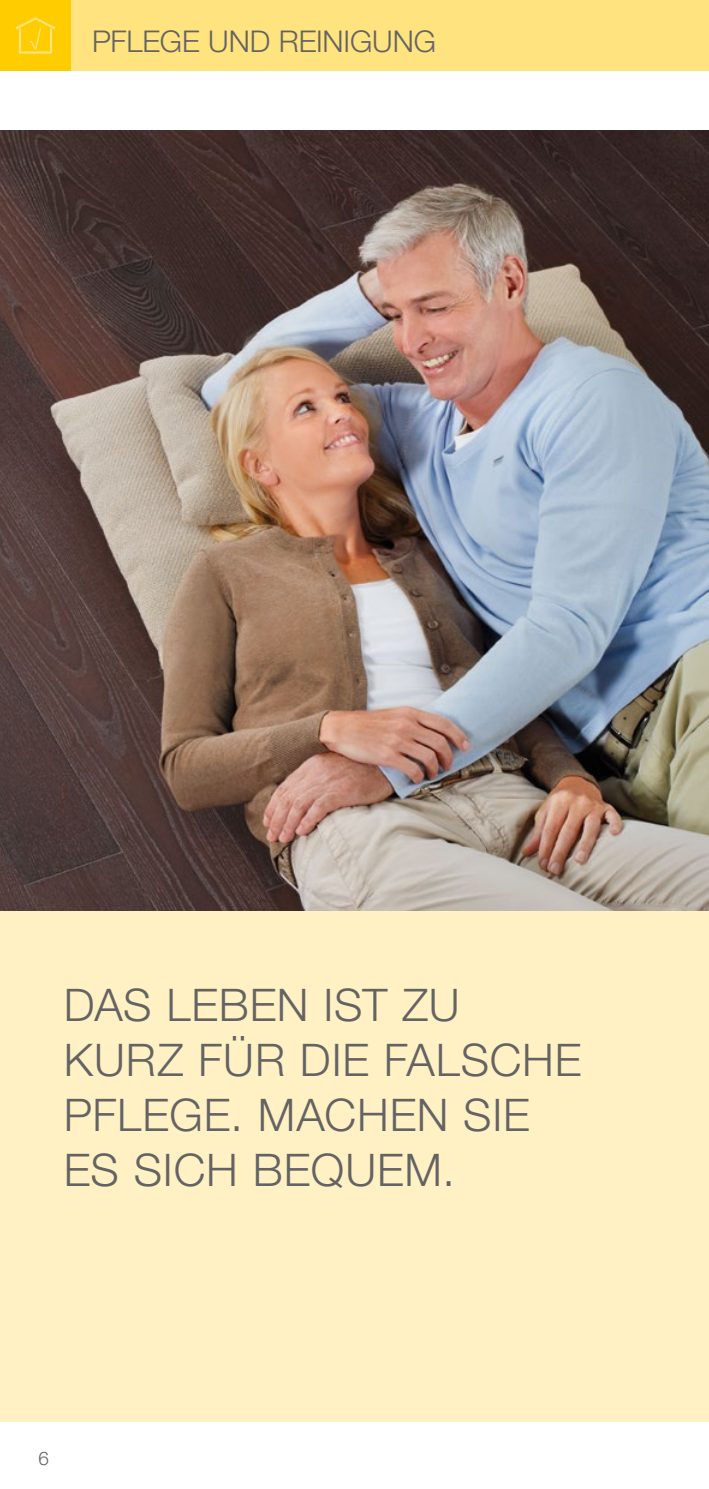
<style>
.page{position:relative;width:709px;height:1489px;background:#fff}
.page>*{position:absolute;margin:0;border:0;box-sizing:border-box;transform-origin:0 0}
.t1{font:300 45px/55px "Helvetica Neue";letter-spacing:.02em;color:#646363}
.t2{font:300 30px "Helvetica Neue";letter-spacing:-.005em;color:#646363}
.t3{font:300 18.75px "Helvetica Neue";color:#646363}
</style>
<div class="page">
<div style="left:71px;top:0;width:638px;height:71px;background:#ffe37e"></div>
<div style="left:0;top:0;width:71px;height:71px;background:#fc0"></div>
<svg style="left:15px;top:17px;width:41px;height:37px"></svg>
<img style="left:0;top:131px;width:709px;height:779px">
<div style="left:0;top:910px;width:709px;height:511px;background:#fff1c4"></div>
<p class="t2" style="left:92px;top:23px;width:345px">PFLEGE UND REINIGUNG</p>
<p class="t1" style="left:64px;top:976px;width:519px">DAS LEBEN IST ZU<br>KURZ FÜR DIE FALSCHE<br>PFLEGE. MACHEN SIE<br>ES SICH BEQUEM.</p>
<p class="t3" style="left:38px;top:1446px;width:12px">6</p>
</div>
